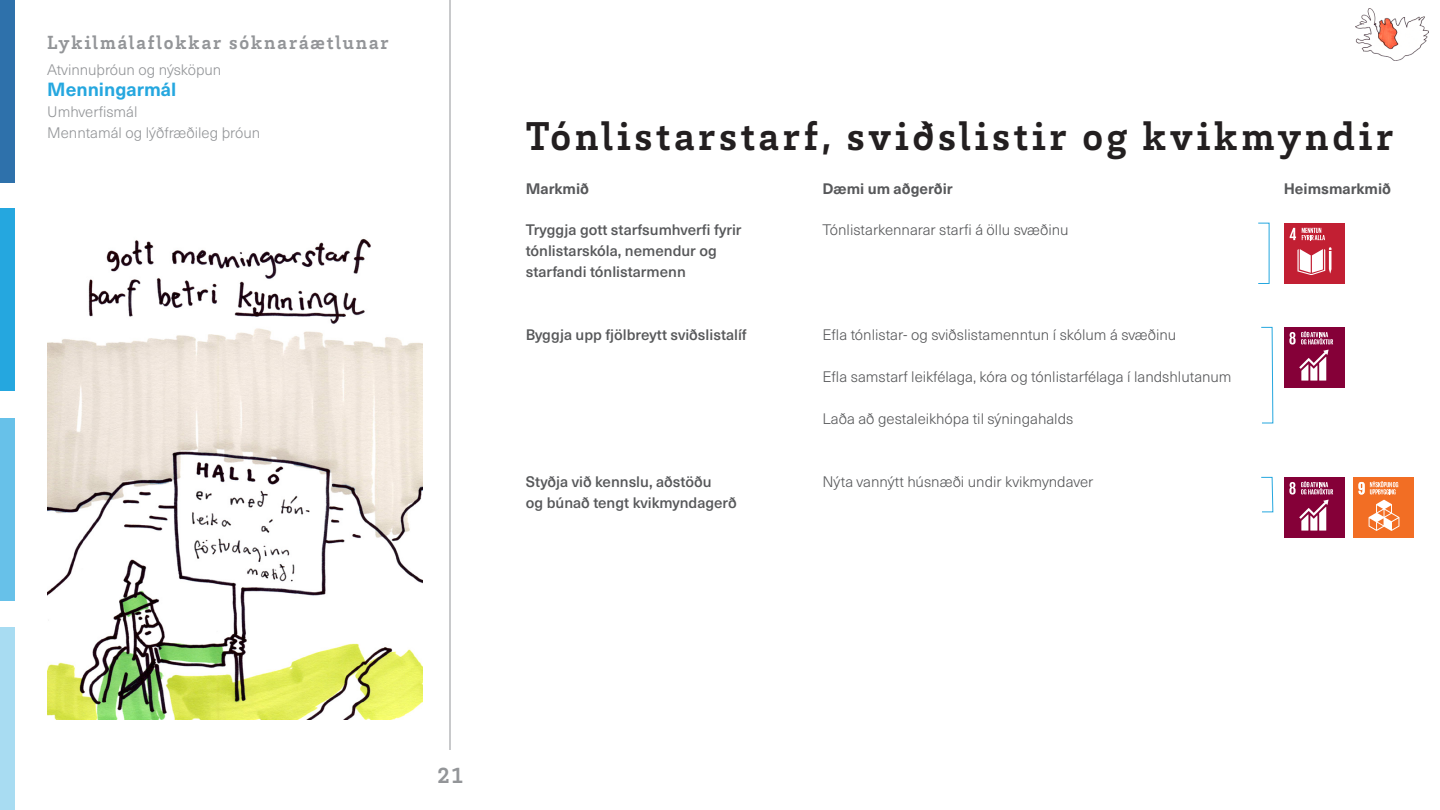
<style>
.page{position:relative;width:1440px;height:810px;background:#fff}
.page>*{position:absolute;margin:0;border:0;box-sizing:border-box;transform-origin:0 0}
.Fyrirsögn{font:700 41.25px "Brix Slab";letter-spacing:.09em;color:#231f20}
.t1{font:700 22.5px "Brix Slab";color:#939598}
.Fyrirsögn-2{font:700 19.5px "Brix Slab";letter-spacing:.1em;color:#939598}
.Meginmál{font:700 18.75px "Neue Haas Unica W1 G";color:#25a7df}
.Meginmál-2{font:300 15px "Neue Haas Unica W1 G";color:#57585a}
.Meginmál-3{font:500 15px/21px "Neue Haas Unica W1 G";color:#57585a}
.Meginmál-4{font:300 15px "Neue Haas Unica W1 G";color:#939598}
.Millifyrirsögn{font:700 15px "Neue Haas Unica W1 G";color:#57585a}
</style>
<div class="page">
<hr style="left:450px;top:0;width:1px;height:750px;background:#939598">
<img style="left:1355px;top:8px;width:74px;height:53px">
<div style="left:0;top:208px;width:15px;height:183px;background:#25a7df"></div>
<div style="left:0;top:418px;width:15px;height:182px;background:#67c1e9"></div>
<div style="left:0;top:627px;width:15px;height:183px;background:#a8dcf2"></div>
<div style="left:0;top:0;width:15px;height:183px;background:#2e71ab"></div>
<div style="left:1284px;top:327px;width:61px;height:61px;background:#850038"></div>
<svg style="left:1289px;top:331px;width:44px;height:50px"></svg>
<div style="left:1284px;top:477px;width:61px;height:61px;background:#850038"></div>
<svg style="left:1289px;top:481px;width:44px;height:50px"></svg>
<div style="left:1353px;top:477px;width:61px;height:61px;background:#f26e24"></div>
<svg style="left:1358px;top:481px;width:41px;height:50px"></svg>
<svg style="left:1261px;top:477px;width:13px;height:36px"></svg>
<svg style="left:1261px;top:327px;width:13px;height:97px"></svg>
<div style="left:1284px;top:223px;width:61px;height:61px;background:#c21f33"></div>
<svg style="left:1290px;top:228px;width:6px;height:12px"></svg>
<svg style="left:1297px;top:247px;width:34px;height:28px"></svg>
<svg style="left:1302px;top:228px;width:23px;height:12px"></svg>
<img style="left:47px;top:238px;width:376px;height:482px">
<p class="Fyrirsögn-2" style="left:47px;top:29px;width:343px">Lykilmálaflokkar sóknaráætlunar</p>
<p class="Meginmál-4" style="left:47px;top:59px;width:176px">Atvinnuþróun og nýsköpun</p>
<p class="Meginmál" style="left:47px;top:75px;width:131px">Menningarmál</p>
<p class="Meginmál-4" style="left:47px;top:101px;width:92px">Umhverfismál</p>
<p class="Meginmál-4" style="left:47px;top:122px;width:214px">Menntamál og lýðfræðileg þróun</p>
<p class="Fyrirsögn" style="left:526px;top:109px;width:869px">Tónlistarstarf, sviðslistir og kvikmyndir</p>
<p class="Millifyrirsögn" style="left:526px;top:178px;width:65px">Markmið</p>
<p class="Millifyrirsögn" style="left:822px;top:178px;width:132px">Dæmi um aðgerðir</p>
<p class="Millifyrirsögn" style="left:1284px;top:178px;width:109px">Heimsmarkmið</p>
<p class="Meginmál-3" style="left:526px;top:218px;width:217px">Tryggja gott starfsumhverfi fyrir</p>
<p class="Meginmál-3" style="left:526px;top:239px;width:193px">tónlistarskóla, nemendur og</p>
<p class="Meginmál-3" style="left:526px;top:260px;width:162px">starfandi tónlistarmenn</p>
<p class="Meginmál-2" style="left:822px;top:218px;width:248px">Tónlistarkennarar starfi á öllu svæðinu</p>
<p class="Meginmál-3" style="left:526px;top:323px;width:223px">Byggja upp fjölbreytt sviðslistalíf</p>
<p class="Meginmál-3" style="left:526px;top:470px;width:212px">Styðja við kennslu, aðstöðu<br>og búnað tengt kvikmyndagerð</p>
<p class="Meginmál-2" style="left:822px;top:323px;width:355px">Efla tónlistar- og sviðslistamenntun í skólum á svæðinu</p>
<p class="Meginmál-2" style="left:822px;top:365px;width:411px">Efla samstarf leikfélaga, kóra og tónlistarfélaga í landshlutanum</p>
<p class="Meginmál-2" style="left:822px;top:407px;width:252px">Laða að gestaleikhópa til sýningahalds</p>
<p class="Meginmál-2" style="left:822px;top:470px;width:272px">Nýta vannýtt húsnæði undir kvikmyndaver</p>
<h2 class="t1" style="left:437px;top:760px;width:27px">21</h2>
</div>
